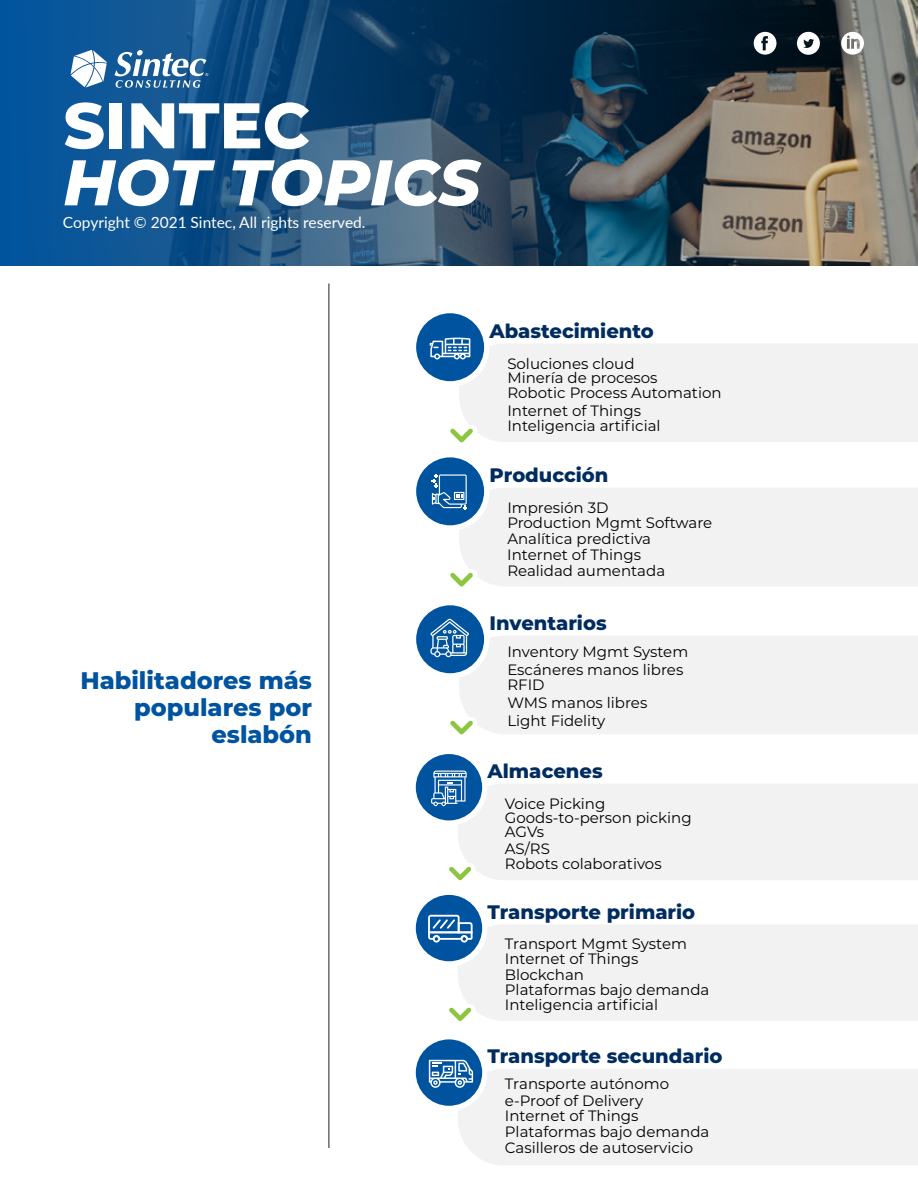
<style>
.page{position:relative;width:918px;height:1188px;background:#fff}
.page>*{position:absolute;margin:0;border:0;box-sizing:border-box;transform-origin:0 0}
.t1{font:italic 800 64.35px "Montserrat";letter-spacing:-.01em;color:#fff}
.t2{font:800 64.35px "Montserrat";color:#fff}
.t3{font:800 24px/27px "Montserrat";color:#00549f;text-align:right}
.t4{font:800 19.5px "Montserrat";color:#002c5f}
.t5{font:15.45px "Lato";color:#fff}
.t6{font:15px/15.9px "Montserrat";color:#000}
</style>
<div class="page">
<svg style="left:0;top:0;width:918px;height:266px;background:#2e526e"></svg>
<svg style="left:70px;top:50px;width:37px;height:38px"></svg>
<svg style="left:114px;top:50px;width:94px;height:38px"></svg>
<hr style="left:329px;top:284px;width:1px;height:864px;background:#231f20">
<div style="left:459px;top:344px;width:459px;height:98px;background:#f2f2f2"></div>
<div style="left:412px;top:309px;width:77px;height:77px;background:#fff;border-radius:50%"></div>
<div style="left:416px;top:313px;width:68px;height:68px;background:#00549f;border-radius:50%"></div>
<svg style="left:450px;top:425px;width:28px;height:18px"></svg>
<div style="left:459px;top:488px;width:459px;height:98px;background:#f2f2f2"></div>
<div style="left:412px;top:454px;width:77px;height:77px;background:#fff;border-radius:50%"></div>
<div style="left:416px;top:457px;width:68px;height:68px;background:#00549f;border-radius:50%"></div>
<svg style="left:450px;top:569px;width:28px;height:18px"></svg>
<div style="left:459px;top:636px;width:459px;height:98px;background:#f2f2f2"></div>
<div style="left:412px;top:602px;width:77px;height:77px;background:#fff;border-radius:50%"></div>
<div style="left:416px;top:605px;width:68px;height:68px;background:#00549f;border-radius:50%"></div>
<svg style="left:450px;top:717px;width:28px;height:18px"></svg>
<svg style="left:430px;top:337px;width:40px;height:23px"></svg>
<svg style="left:432px;top:474px;width:35px;height:35px"></svg>
<svg style="left:430px;top:619px;width:39px;height:38px"></svg>
<div style="left:458px;top:784px;width:460px;height:96px;background:#f2f2f2"></div>
<div style="left:412px;top:750px;width:75px;height:76px;background:#fff;border-radius:50%"></div>
<div style="left:416px;top:754px;width:66px;height:66px;background:#00549f;border-radius:50%"></div>
<svg style="left:449px;top:863px;width:27px;height:18px"></svg>
<div style="left:458px;top:925px;width:460px;height:96px;background:#f2f2f2"></div>
<div style="left:412px;top:891px;width:75px;height:75px;background:#fff;border-radius:50%"></div>
<div style="left:416px;top:895px;width:66px;height:66px;background:#00549f;border-radius:50%"></div>
<svg style="left:449px;top:1004px;width:27px;height:17px"></svg>
<div style="left:458px;top:1069px;width:460px;height:96px;background:#f2f2f2"></div>
<div style="left:412px;top:1036px;width:75px;height:75px;background:#fff;border-radius:50%"></div>
<div style="left:416px;top:1039px;width:66px;height:67px;background:#00549f;border-radius:50%"></div>
<svg style="left:431px;top:771px;width:36px;height:35px"></svg>
<svg style="left:428px;top:915px;width:45px;height:28px"></svg>
<svg style="left:429px;top:1060px;width:44px;height:28px"></svg>
<svg style="left:841px;top:32px;width:23px;height:23px"></svg>
<svg style="left:797px;top:32px;width:23px;height:23px"></svg>
<svg style="left:754px;top:32px;width:22px;height:23px"></svg>
<h1 class="t2" style="left:63px;top:78px;width:248px">SINTEC</h1>
<h1 class="t1" style="left:63px;top:135px;width:418px">HOT TOPICS</h1>
<p class="t5" style="left:63px;top:212px;width:304px">Copyright © 2021 Sintec, All rights reserved.</p>
<h2 class="t3" style="left:80px;top:666px;width:233px">Habilitadores más populares por eslabón</h2>
<h3 class="t4" style="left:490px;top:317px;width:166px">Abastecimiento</h3>
<p class="t6" style="left:507px;top:356px;width:152px;line-height:13.5px">Soluciones cloud<br>Minería de procesos</p>
<p class="t6" style="left:507px;top:384px;width:216px;line-height:17.4px">Robotic Process Automation<br>Internet of Things</p>
<p class="t6" style="left:507px;top:417px;width:155px">Inteligencia artificial</p>
<h3 class="t4" style="left:490px;top:461px;width:120px">Producción</h3>
<p class="t6" style="left:507px;top:499px;width:207px">Impresión 3D<br>Production Mgmt Software<br>Analítica predictiva<br>Internet of Things<br>Realidad aumentada</p>
<h3 class="t4" style="left:490px;top:609px;width:119px">Inventarios</h3>
<p class="t6" style="left:507px;top:642px;width:182px;line-height:18px">Inventory Mgmt System<br>Escáneres manos libres</p>
<p class="t6" style="left:507px;top:676px;width:141px;line-height:17.7px">RFID<br>WMS manos libres<br>Light Fidelity</p>
<h3 class="t4" style="left:488px;top:757px;width:117px">Almacenes</h3>
<p class="t6" style="left:505px;top:795px;width:188px;line-height:14.4px">Voice Picking<br>Goods-to-person picking<br>AGVs</p>
<p class="t6" style="left:505px;top:841px;width:158px;line-height:14.9px">AS/RS<br>Robots colaborativos</p>
<h3 class="t4" style="left:488px;top:898px;width:209px">Transporte primario</h3>
<p class="t6" style="left:505px;top:936px;width:206px;line-height:15.1px">Transport Mgmt System<br>Internet of Things<br>Blockchan<br>Plataformas bajo demanda<br>Inteligencia artificial</p>
<h3 class="t4" style="left:488px;top:1042px;width:236px">Transporte secundario</h3>
<p class="t6" style="left:505px;top:1076px;width:206px">Transporte autónomo e-Proof of Delivery<br>Internet of Things<br>Plataformas bajo demanda<br>Casilleros de autoservicio</p>
</div>
